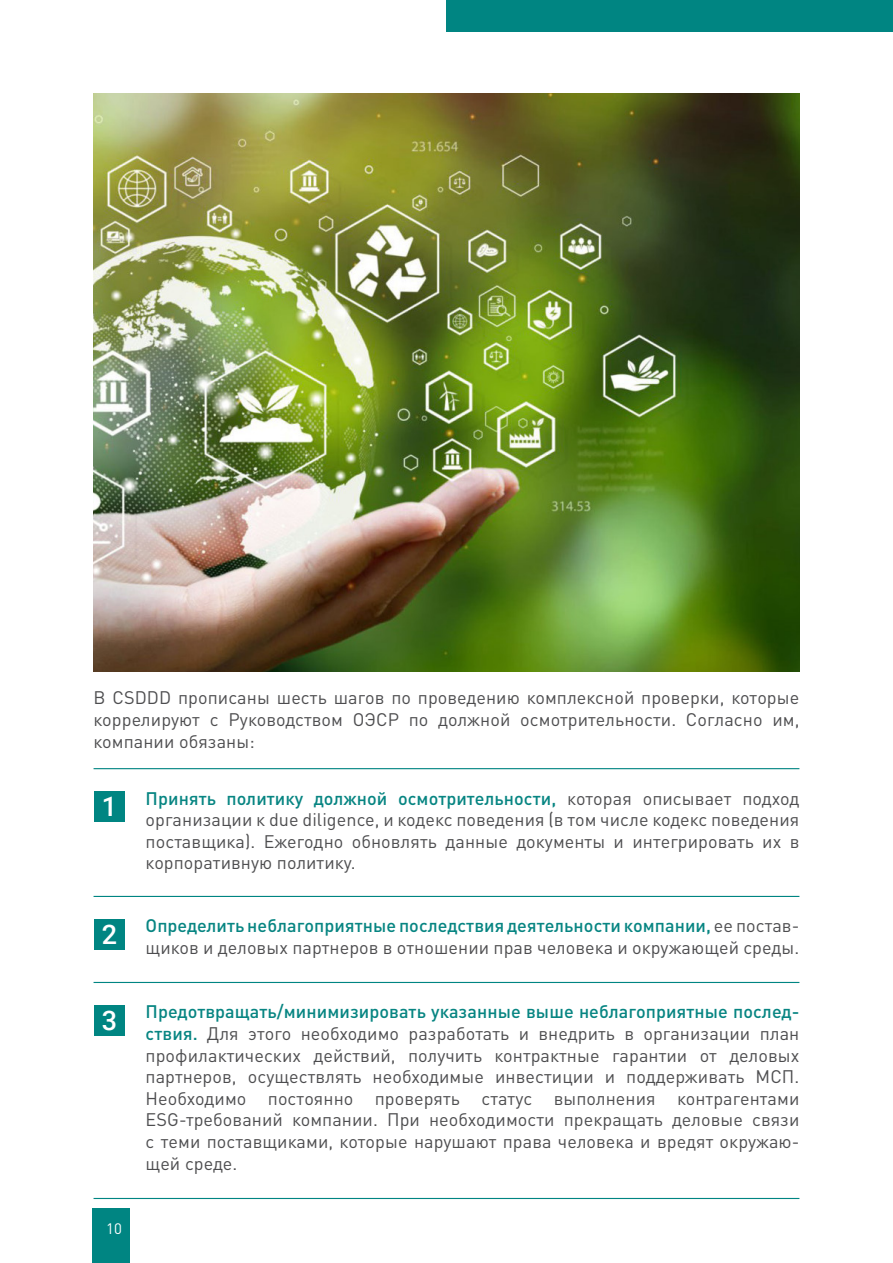
<style>
.page{position:relative;width:893px;height:1263px;background:#fff}
.page>*{position:absolute;margin:0;border:0;box-sizing:border-box;transform-origin:0 0}
.t1{font:500 27px "Roboto";color:#fff}
.t2{font:18px/21.6px "DIN Pro";letter-spacing:.005em;color:#4d4d4f;text-align:justify}
.t3{font:15px "DIN Pro";color:#fff}
.s1{font-weight:500;color:#078582}
</style>
<div class="page">
<div style="left:92px;top:1208px;width:37px;height:55px;background:#008582"></div>
<div style="left:446px;top:0;width:447px;height:32px;background:#008582"></div>
<hr style="left:94px;top:768px;width:705px;height:1px;background:#008582">
<hr style="left:94px;top:1198px;width:705px;height:1px;background:#008582">
<hr style="left:94px;top:896px;width:705px;height:1px;background:#008582">
<hr style="left:94px;top:982px;width:705px;height:1px;background:#008582">
<div style="left:94px;top:792px;width:30px;height:30px;background:#008582"></div>
<div style="left:94px;top:919px;width:30px;height:30px;background:#008582"></div>
<div style="left:94px;top:1005px;width:30px;height:31px;background:#008582"></div>
<img style="left:94px;top:94px;width:705px;height:578px">
<p class="t2" style="left:94px;top:685px;width:707px">В CSDDD прописаны шесть шагов по проведению комплексной проверки, которые коррелируют с Руководством ОЭСР по должной осмотрительности. Согласно им, компании обязаны:</p>
<h1 class="t1" style="left:102px;top:787px;width:17px">1</h1>
<p class="t2" style="left:146px;top:786px;width:655px"><span class="s1">Принять политику должной осмотрительности,</span> которая описывает подход организации к due diligence, и кодекс поведения (в том числе кодекс поведения поставщика). Ежегодно обновлять данные документы и интегрировать их в корпоративную политику.</p>
<h1 class="t1" style="left:102px;top:915px;width:17px">2</h1>
<p class="t2" style="left:146px;top:913px;width:655px"><span class="s1">Определить неблагоприятные последствия деятельности компании,</span> ее постав&shy;щиков и деловых партнеров в отношении прав человека и окружающей среды.</p>
<h1 class="t1" style="left:102px;top:1001px;width:17px">3</h1>
<p class="t2" style="left:146px;top:999px;width:655px"><span class="s1">Предотвращать/минимизировать указанные выше неблагоприятные послед&shy;ствия.</span> Для этого необходимо разработать и внедрить в организации план профилактических действий, получить контрактные гарантии от деловых партнеров, осуществлять необходимые инвестиции и поддерживать МСП.<br>Необходимо постоянно проверять статус выполнения контрагентами ESG-требований компании. При необходимости прекращать деловые связи с теми поставщиками, которые нарушают права человека и вредят окружаю&shy;щей среде.</p>
<p class="t3" style="left:106px;top:1217px;width:17px">10</p>
</div>
